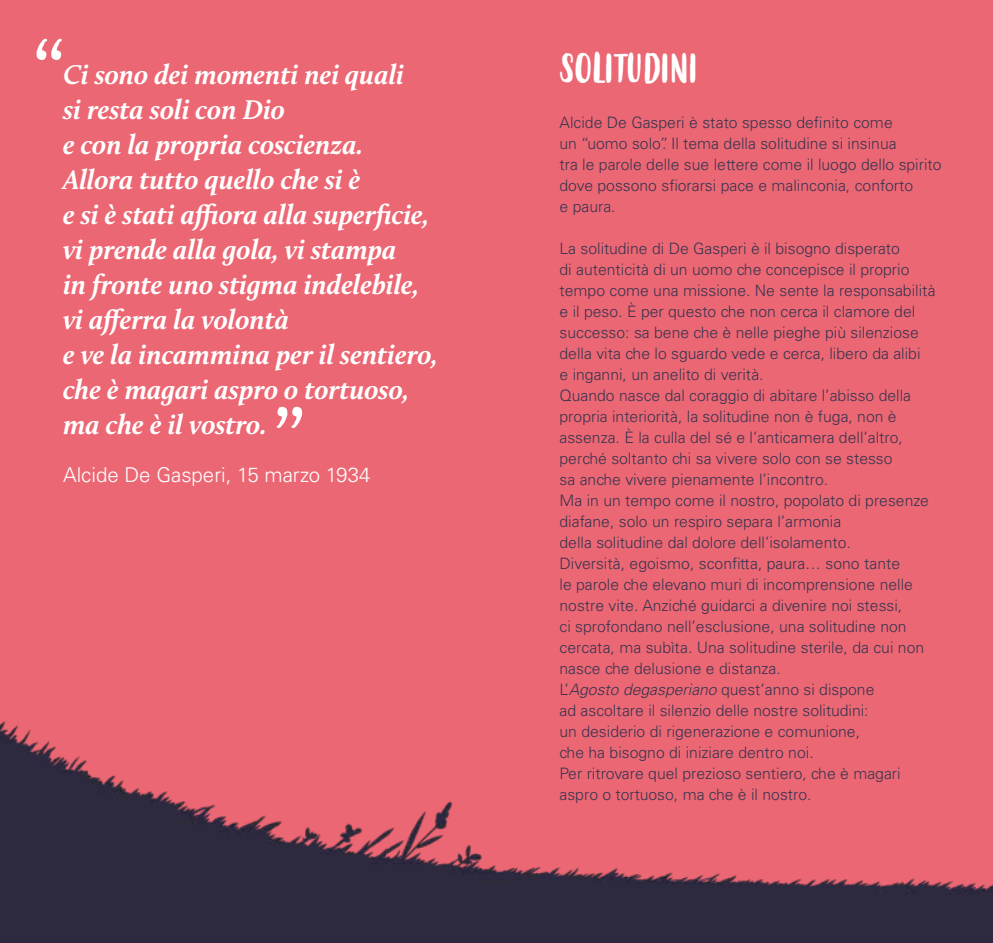
<style>
.page{position:relative;width:993px;height:943px;background:#fff}
.page>*{position:absolute;margin:0;border:0;box-sizing:border-box;transform-origin:0 0}
.t1{font:62.12px "Budidaya";color:#fff}
.t2{font:40.25px "Budidaya";color:#fff}
.t3{font:italic 700 28px/35px "Calluna";color:#fff}
.t4{font:300 20.47px "Univers LT Std";color:#fff}
.t5{font:300 15.75px/21px "Univers LT Std";color:#3a344f}
.s1{font-style:italic}
</style>
<div class="page">
<div style="left:0;top:0;width:992px;height:943px;background:#ec6774"></div>
<img style="left:0;top:721px;width:992px;height:222px">
<h1 class="t1" style="left:34px;top:28px;width:31px">“</h1>
<p class="t3" style="left:63px;top:57px;width:376px">Ci sono dei momenti nei quali<br>si resta soli con Dio<br>e con la propria coscienza.<br>Allora tutto quello che si è<br>e si è stati affiora alla superficie, vi prende alla gola, vi stampa<br>in fronte uno stigma indelebile, vi afferra la volontà<br>e ve la incammina per il sentiero, che è magari aspro o tortuoso, ma che è il vostro.</p>
<p class="t4" style="left:63px;top:462px;width:309px">Alcide De Gasperi, 15 marzo 1934</p>
<h1 class="t1" style="left:274px;top:396px;width:31px">”</h1>
<h2 class="t2" style="left:559px;top:46px;width:140px">SOLITUDINI</h2>
<p class="t5" style="left:559px;top:112px;width:383px">Alcide De Gasperi è stato spesso definito come<br>un “uomo solo”. Il tema della solitudine si insinua<br>tra le parole delle sue lettere come il luogo dello spirito dove possono sfiorarsi pace e malinconia, conforto<br>e paura.</p>
<p class="t5" style="left:559px;top:238px;width:377px">La solitudine di De Gasperi è il bisogno disperato<br>di autenticità di un uomo che concepisce il proprio tempo come una missione. Ne sente la responsabilità e il peso. È per questo che non cerca il clamore del successo: sa bene che è nelle pieghe più silenziose della vita che lo sguardo vede e cerca, libero da alibi<br>e inganni, un anelito di verità.<br>Quando nasce dal coraggio di abitare l’abisso della propria interiorità, la solitudine non è fuga, non è assenza. È la culla del sé e l’anticamera dell’altro, perché soltanto chi sa vivere solo con se stesso<br>sa anche vivere pienamente l’incontro.<br>Ma in un tempo come il nostro, popolato di presenze diafane, solo un respiro separa l’armonia<br>della solitudine dal dolore dell’isolamento.<br>Diversità, egoismo, sconfitta, paura… sono tante<br>le parole che elevano muri di incomprensione nelle nostre vite. Anziché guidarci a divenire noi stessi,<br>ci sprofondano nell’esclusione, una solitudine non cercata, ma subìta. Una solitudine sterile, da cui non nasce che delusione e distanza.<br>L’<span class="s1">Agosto degasperiano</span> quest’anno si dispone<br>ad ascoltare il silenzio delle nostre solitudini:<br>un desiderio di rigenerazione e comunione,<br>che ha bisogno di iniziare dentro noi.<br>Per ritrovare quel prezioso sentiero, che è magari aspro o tortuoso, ma che è il nostro.</p>
</div>
